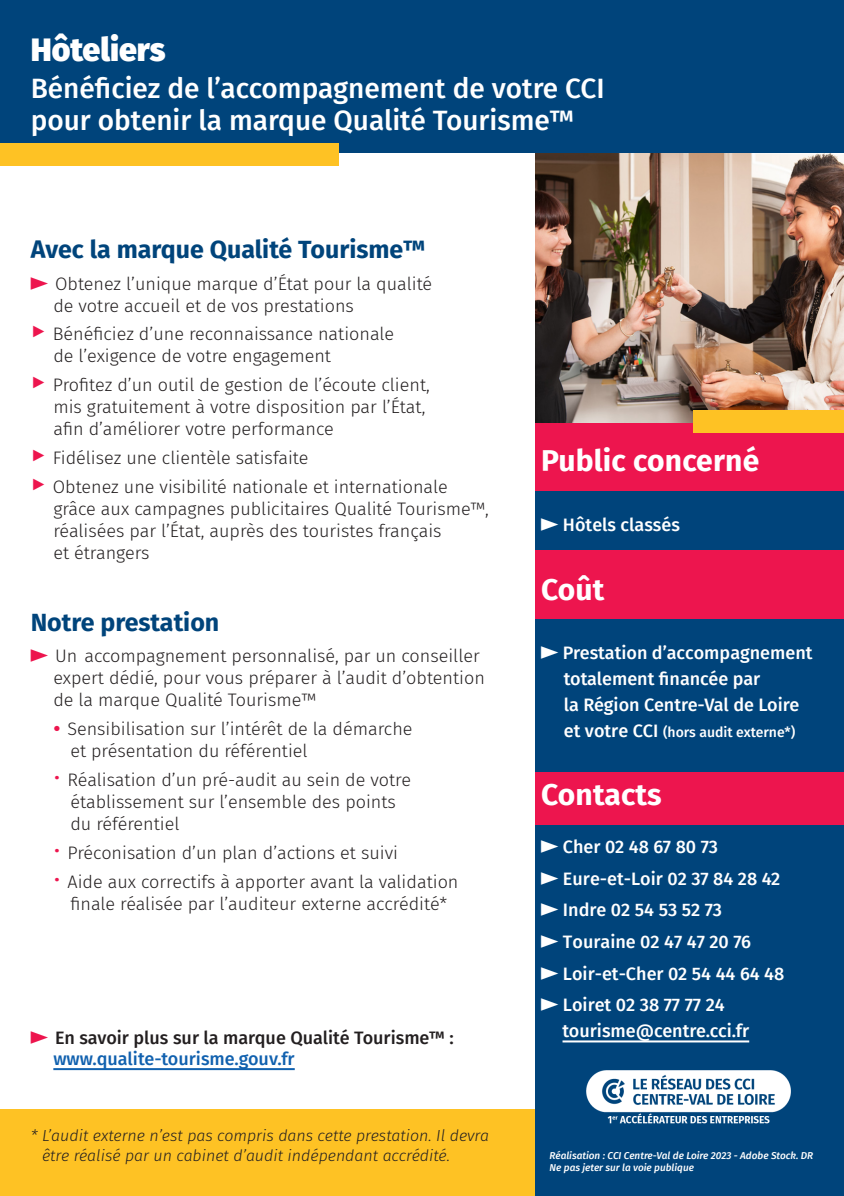
<style>
.page{position:relative;width:844px;height:1196px;background:#fff}
.page>*{position:absolute;margin:0;border:0;box-sizing:border-box;transform-origin:0 0}
.t1{font:900 32px "Fira Sans";color:#fff}
.t2{font:700 30px "Fira Sans";letter-spacing:.005em;color:#fff}
.t3{font:500 28px/32px "Fira Sans";color:#fff}
.t4{font:700 25px "Fira Sans";color:#00447b}
.t5{font:300 18px/22px "Fira Sans";color:#231f20}
.t6{font:500 18px/26px "Fira Sans";color:#fff}
.t7{font:500 18px/21.6px "Fira Sans";color:#231f20}
.t8{font:italic 300 16px/20px "Fira Sans";color:#231f20}
.t9{font:500 14px "Fira Sans";color:#fff}
.t10{font:italic 500 10px/12px "Fira Sans";color:#fff}
.s1{font-family:"DejaVu Sans Condensed";font-weight:400;font-size:25px;color:#ed154e}
.s2{font-weight:200;font-size:25px;color:#ed154e}
.s3{font-family:"Myriad Pro";font-weight:400;font-size:25px;color:#ed154e}
.s4{font-size:25px;color:#ed154e}
.s5{color:#1161af}
.s6{font-family:"DejaVu Sans Condensed";font-weight:400;font-size:25px}
.s7{font-size:18px}
</style>
<div class="page">
<img style="left:535px;top:153px;width:309px;height:270px">
<div style="left:535px;top:423px;width:309px;height:68px;background:#ed154e"></div>
<div style="left:0;top:0;width:844px;height:153px;background:#00447b"></div>
<div style="left:0;top:143px;width:339px;height:22px;background:#fec224"></div>
<div style="left:0;top:1108px;width:535px;height:87px;background:#fec224"></div>
<div style="left:693px;top:410px;width:151px;height:23px;background:#fec224"></div>
<div style="left:535px;top:824px;width:309px;height:371px;background:#00447b"></div>
<div style="left:535px;top:756px;width:309px;height:68px;background:#ed154e"></div>
<div style="left:535px;top:491px;width:309px;height:68px;background:#00447b"></div>
<div style="left:535px;top:551px;width:309px;height:68px;background:#ed154e"></div>
<div style="left:535px;top:619px;width:309px;height:152px;background:#00447b"></div>
<hr style="left:53px;top:1067px;width:242px;height:2px;background:#1161af">
<hr style="left:562px;top:1040px;width:187px;height:2px;background:#fff">
<img style="left:587px;top:1070px;width:203px;height:54px">
<p class="t1" style="left:31px;top:21px;width:136px">Hôteliers</p>
<p class="t3" style="left:31px;top:71px;width:575px">Bénéficiez de l’accompagnement de votre CCI pour obtenir la marque Qualité Tourisme™</p>
<p class="t4" style="left:31px;top:228px;width:396px">Avec la marque Qualité Tourisme™</p>
<p class="t5" style="left:53px;top:272px;width:380px;text-indent:-23px"><span class="s1">►</span> Obtenez l’unique marque d’État pour la qualité de votre accueil et de vos prestations</p>
<p class="t5" style="left:53px;top:323px;width:342px;text-indent:-23px"><span class="s2">►</span> Bénéficiez d’une reconnaissance nationale de l’exigence de votre engagement</p>
<p class="t5" style="left:53px;top:374px;width:378px;text-indent:-23px"><span class="s2">►</span> Profitez d’un outil de gestion de l’écoute client, mis gratuitement à votre disposition par l’État, afin d’améliorer votre performance</p>
<p class="t5" style="left:31px;top:447px;width:279px"><span class="s2">►</span> Fidélisez une clientèle satisfaite</p>
<p class="t5" style="left:53px;top:475px;width:437px;text-indent:-23px"><span class="s2">►</span> Obtenez une visibilité nationale et internationale grâce aux campagnes publicitaires Qualité Tourisme™, réalisées par l’État, auprès des touristes français<br>et étrangers</p>
<p class="t4" style="left:31px;top:600px;width:190px">Notre prestation</p>
<p class="t5" style="left:53px;top:644px;width:433px;text-indent:-23px"><span class="s1">►</span> Un accompagnement personnalisé, par un conseiller expert dédié, pour vous préparer à l’audit d’obtention de la marque Qualité Tourisme™</p>
<p class="t5" style="left:70px;top:717px;width:344px;text-indent:-17px"><span class="s3">•</span> Sensibilisation sur l’intérêt de la démarche et présentation du référentiel</p>
<p class="t5" style="left:70px;top:768px;width:342px;text-indent:-17px"><span class="s4">•</span> Réalisation d’un pré-audit au sein de votre établissement sur l’ensemble des points du référentiel</p>
<p class="t5" style="left:53px;top:841px;width:346px"><span class="s4">•</span> Préconisation d’un plan d’actions et suivi</p>
<p class="t5" style="left:53px;top:870px;width:406px;text-align:center"><span class="s4">•</span> Aide aux correctifs à apporter avant la validation finale réalisée par l’auditeur externe accrédité*</p>
<p class="t7" style="left:53px;top:1025px;width:402px;text-indent:-23px"><span class="s1">►</span> En savoir plus sur la marque Qualité Tourisme™ : <span class="s5">www.qualite-tourisme.gouv.fr</span></p>
<p class="t8" style="left:42px;top:1125px;width:448px;text-indent:-11px">* L’audit externe n’est pas compris dans cette prestation. Il devra être réalisé par un cabinet d’audit indépendant accrédité.</p>
<p class="t2" style="left:541px;top:435px;width:220px">Public concerné</p>
<p class="t6" style="left:541px;top:510px;width:140px"><span class="s6">►</span> Hôtels classés</p>
<p class="t2" style="left:541px;top:564px;width:65px">Coût</p>
<p class="t6" style="left:564px;top:638px;width:250px;text-indent:-23px"><span class="s6">►</span> Prestation d’accompagnement totalement financée par<br>la Région Centre-Val de Loire</p>
<p class="t9" style="left:564px;top:720px;width:233px"><span class="s7">et votre CCI</span> (hors audit externe*)</p>
<p class="t2" style="left:541px;top:769px;width:122px">Contacts</p>
<p class="t6" style="left:541px;top:832px;width:178px"><span class="s6">►</span> Cher 02 48 67 80 73</p>
<p class="t6" style="left:541px;top:864px;width:241px"><span class="s6">►</span> Eure-et-Loir 02 37 84 28 42</p>
<p class="t6" style="left:541px;top:896px;width:183px"><span class="s6">►</span> Indre 02 54 53 52 73</p>
<p class="t6" style="left:541px;top:927px;width:212px"><span class="s6">►</span> Touraine 02 47 47 20 76</p>
<p class="t6" style="left:541px;top:959px;width:245px"><span class="s6">►</span> Loir-et-Cher 02 54 44 64 48</p>
<p class="t6" style="left:541px;top:991px;width:185px"><span class="s6">►</span> Loiret 02 38 77 77 24</p>
<p class="t6" style="left:562px;top:1017px;width:188px">tourisme@centre.cci.fr</p>
<p class="t10" style="left:549px;top:1148px;width:265px">Réalisation : CCI Centre-Val de Loire 2023 - Adobe Stock. DR<br>Ne pas jeter sur la voie publique</p>
</div>
